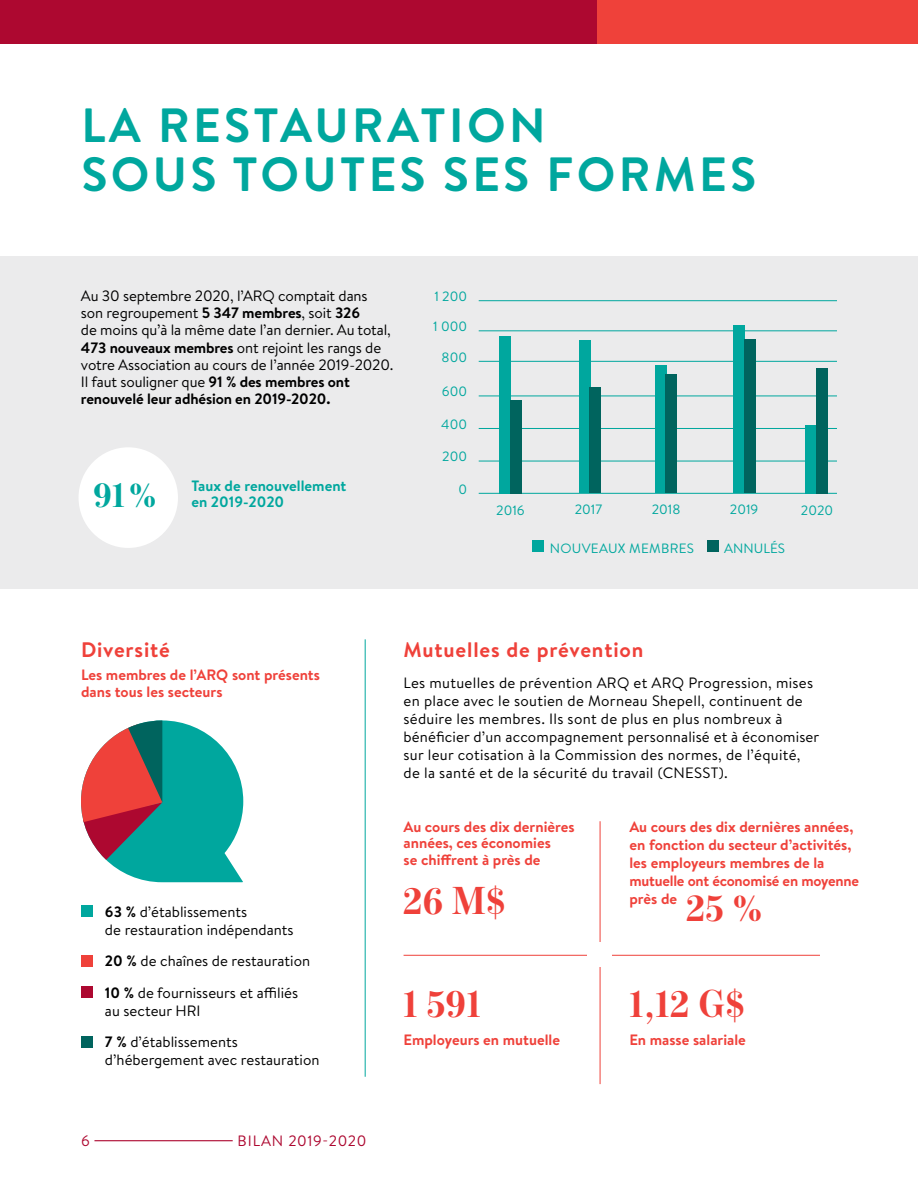
<style>
.page{position:relative;width:918px;height:1188px;background:#fff}
.page>*{position:absolute;margin:0;border:0;box-sizing:border-box;transform-origin:0 0}
.t1{font:700 48px/49.5px "Brandon Text";letter-spacing:.07em;color:#00a79e}
.t2{font:700 39.6px "Benton Mod Disp";letter-spacing:.03em;color:#ef413a}
.t3{font:700 39px "Benton Mod Disp";color:#ef413a}
.t4{font:700 36px "Benton Mod Disp";color:#00a79e}
.t5{font:700 21px "Brandon Text";letter-spacing:.04em;color:#ef413a}
.t6{font:15px/17.2px "Brandon Text";color:#000}
.t7{font:15px/18px "Brandon Text";letter-spacing:.02em;color:#000}
.t8{font:700 15px/18px "Brandon Text";color:#ef413a}
.t9{font:700 15px/16.5px "Brandon Text";color:#00a79e}
.t10{font:15px "Brandon Text";letter-spacing:.04em;color:#ad0830}
.t11{font:13.5px "Brandon Text";color:#00a79e}
.t12{font:13.5px "Brandon Text";letter-spacing:.02em;color:#00a79e}
.s1{font-weight:700}
</style>
<div class="page">
<div style="left:0;top:0;width:597px;height:44px;background:#ad0830"></div>
<div style="left:597px;top:0;width:321px;height:44px;background:#ef413a"></div>
<div style="left:0;top:256px;width:918px;height:333px;background:#ebebec"></div>
<div style="left:79px;top:447px;width:99px;height:101px;background:#fff;border-radius:50%"></div>
<div style="left:533px;top:541px;width:11px;height:11px;background:#00a79e"></div>
<div style="left:707px;top:541px;width:11px;height:11px;background:#00645e"></div>
<svg style="left:81px;top:720px;width:162px;height:162px"></svg>
<hr style="left:479px;top:461px;width:358px;height:1px;background:#00a79e">
<hr style="left:479px;top:493px;width:358px;height:1px;background:#00a79e">
<hr style="left:479px;top:428px;width:358px;height:1px;background:#00a79e">
<hr style="left:479px;top:396px;width:358px;height:1px;background:#00a79e">
<hr style="left:479px;top:361px;width:358px;height:1px;background:#00a79e">
<hr style="left:479px;top:331px;width:358px;height:1px;background:#00a79e">
<hr style="left:479px;top:300px;width:358px;height:1px;background:#00a79e">
<div style="left:500px;top:336px;width:11px;height:158px;background:#00a79e"></div>
<div style="left:510px;top:400px;width:11px;height:94px;background:#00645e"></div>
<div style="left:579px;top:340px;width:11px;height:153px;background:#00a79e"></div>
<div style="left:589px;top:388px;width:11px;height:105px;background:#00645e"></div>
<div style="left:655px;top:365px;width:12px;height:128px;background:#00a79e"></div>
<div style="left:666px;top:375px;width:11px;height:118px;background:#00645e"></div>
<div style="left:733px;top:326px;width:12px;height:167px;background:#00a79e"></div>
<div style="left:745px;top:339px;width:11px;height:154px;background:#00645e"></div>
<div style="left:81px;top:905px;width:11px;height:12px;background:#00a79e"></div>
<div style="left:81px;top:955px;width:11px;height:11px;background:#ef413a"></div>
<div style="left:81px;top:986px;width:11px;height:12px;background:#ad0830"></div>
<div style="left:81px;top:1036px;width:11px;height:11px;background:#00645e"></div>
<hr style="left:365px;top:639px;width:1px;height:438px;background:#00a79e">
<hr style="left:600px;top:821px;width:1px;height:263px;background:#ef413a">
<hr style="left:404px;top:955px;width:416px;height:1px;background:#ef413a">
<div style="left:588px;top:943px;width:24px;height:24px;background:#fff"></div>
<div style="left:805px;top:425px;width:11px;height:69px;background:#00a79e"></div>
<div style="left:817px;top:368px;width:11px;height:126px;background:#00645e"></div>
<hr style="left:94px;top:1140px;width:139px;height:1px;background:#ad0830">
<h1 class="t1" style="left:81px;top:99px;width:676px">LA RESTAURATION<br>SOUS TOUTES SES FORMES</h1>
<p class="t6" style="left:81px;top:287px;width:314px">Au 30 septembre 2020, l’ARQ comptait dans son regroupement <span class="s1">5 347 membres</span>, soit <span class="s1">326<br></span>de moins qu’à la même date l’an dernier. Au total, <span class="s1">473 nouveaux membres</span> ont rejoint les rangs de votre Association au cours de l’année 2019-2020.<br>Il faut souligner que <span class="s1">91 % des membres ont renouvelé leur adhésion en 2019-2020.</span></p>
<h3 class="t4" style="left:94px;top:475px;width:63px">91%</h3>
<p class="t9" style="left:191px;top:477px;width:157px">Taux de renouvellement en 2019-2020</p>
<p class="t11" style="left:434px;top:287px;width:34px">1 200</p>
<p class="t11" style="left:433px;top:317px;width:35px">1 000</p>
<p class="t11" style="left:442px;top:348px;width:27px">800</p>
<p class="t11" style="left:442px;top:382px;width:27px">600</p>
<p class="t11" style="left:441px;top:415px;width:27px">400</p>
<p class="t11" style="left:442px;top:447px;width:26px">200</p>
<p class="t11" style="left:458px;top:480px;width:10px">0</p>
<p class="t11" style="left:496px;top:501px;width:30px">2016</p>
<p class="t11" style="left:575px;top:500px;width:29px">2017</p>
<p class="t11" style="left:652px;top:500px;width:30px">2018</p>
<p class="t11" style="left:730px;top:500px;width:30px">2019</p>
<p class="t12" style="left:550px;top:539px;width:145px">NOUVEAUX MEMBRES</p>
<p class="t11" style="left:724px;top:539px;width:62px">ANNULÉS</p>
<p class="t11" style="left:801px;top:501px;width:34px">2020</p>
<h3 class="t5" style="left:81px;top:635px;width:91px">Diversité</h3>
<p class="t8" style="left:81px;top:666px;width:240px;line-height:16.5px">Les membres de l’ARQ sont présents dans tous les secteurs</p>
<p class="t6" style="left:105px;top:902px;width:190px;line-height:18px"><span class="s1">63 %</span> d’établissements<br>de restauration indépendants</p>
<p class="t6" style="left:105px;top:945px;width:207px;line-height:31.5px"><span class="s1">20 %</span> de chaînes de restauration<br><span class="s1">10 %</span> de fournisseurs et affiliés</p>
<p class="t6" style="left:105px;top:995px;width:134px;line-height:31.5px">au secteur HRI<br><span class="s1">7 %</span> d’établissements</p>
<p class="t6" style="left:105px;top:1051px;width:216px">d’hébergement avec restauration</p>
<p class="t10" style="left:81px;top:1130px;width:10px">6</p>
<p class="t10" style="left:238px;top:1130px;width:130px">BILAN 2019-2020</p>
<h3 class="t5" style="left:404px;top:635px;width:241px">Mutuelles de prévention</h3>
<p class="t7" style="left:404px;top:674px;width:417px">Les mutuelles de prévention ARQ et ARQ Progression, mises en place avec le soutien de Morneau Shepell, continuent de séduire les membres. Ils sont de plus en plus nombreux à bénéficier d’un accompagnement personnalisé et à économiser sur leur cotisation à la Commission des normes, de l’équité, de la santé et de la sécurité du travail (CNESST).</p>
<p class="t8" style="left:404px;top:818px;width:173px;line-height:16.5px">Au cours des dix dernières années, ces économies<br>se chiffrent à près de</p>
<h2 class="t2" style="left:404px;top:879px;width:103px">26 M$</h2>
<p class="t8" style="left:629px;top:817px;width:231px">Au cours des dix dernières années, en fonction du secteur d’activités, les employeurs membres de la mutuelle ont économisé en moyenne près de</p>
<h3 class="t3" style="left:687px;top:886px;width:77px">25 %</h3>
<h2 class="t2" style="left:404px;top:982px;width:79px">1 591</h2>
<h2 class="t2" style="left:629px;top:982px;width:116px">1,12 G$</h2>
<p class="t8" style="left:404px;top:1030px;width:158px">Employeurs en mutuelle</p>
<p class="t8" style="left:629px;top:1030px;width:118px">En masse salariale</p>
</div>
